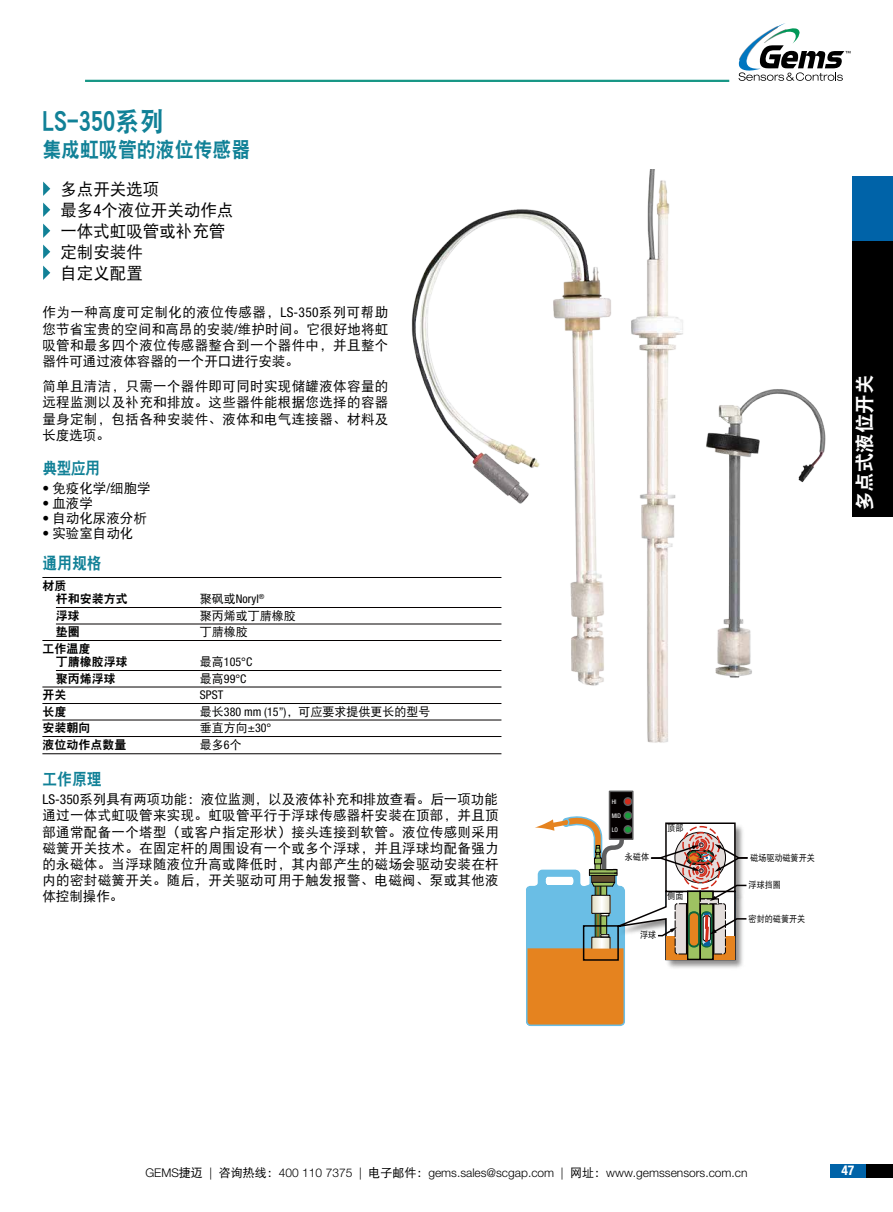
<style>
.page{position:relative;width:893px;height:1212px;background:#fff}
.page>*{position:absolute;margin:0;border:0;box-sizing:border-box;transform-origin:0 0}
.t1{font:27px "DF Hei W9";color:#118197;scale:.9 1}
.t2{font:21px "DF Hei W9";color:#118197;scale:.9 1}
.t3{font:19.5px "DF Hei W9";color:#fff}
.t4{font:16.5px/21px "DF Hei W5";color:#000}
.t5{font:16.5px "DF Hei W9";color:#118197;scale:.9 1}
.t6{font:13.5px/16.2px "DF Hei W5";letter-spacing:.025em;color:#000;text-align:justify}
.t7{font:13.5px "DF Hei W5";color:#000}
.t8{font:700 condensed 13.5px "Helvetica Neue LT Std";color:#fff}
.t9{font:300 12px "Helvetica Neue LT Std";color:#000}
.t10{font:12px "DF Hei W5";color:#000}
.t11{font:12px/13.5px "DF Hei W9";color:#000}
.t12{font:condensed 12px "Helvetica Neue LT Std";color:#000}
.t13{font:9px "DF Hei W5";color:#000;scale:.9 1}
.t14{font:condensed 6.3px/13.8px "Helvetica Neue LT Std";color:#fff}
.s1{font-family:"Helvetica Neue LT Std";font-stretch:condensed}
.s2{font-family:"DF Hei W5";font-stretch:normal}
.s3{font-family:"DF Hei W5";font-weight:400}
</style>
<div class="page">
<svg style="left:43px;top:182px;width:7px;height:14px"></svg>
<svg style="left:43px;top:203px;width:7px;height:14px"></svg>
<svg style="left:43px;top:224px;width:7px;height:14px"></svg>
<svg style="left:43px;top:245px;width:7px;height:14px"></svg>
<svg style="left:43px;top:266px;width:7px;height:14px"></svg>
<hr style="left:42px;top:577px;width:459px;height:1px;background:#040000">
<hr style="left:56px;top:607px;width:445px;height:1px;background:#040000">
<hr style="left:56px;top:624px;width:445px;height:1px;background:#040000">
<hr style="left:42px;top:640px;width:459px;height:1px;background:#040000">
<hr style="left:56px;top:670px;width:445px;height:1px;background:#040000">
<hr style="left:42px;top:687px;width:459px;height:1px;background:#040000">
<hr style="left:42px;top:703px;width:459px;height:1px;background:#040000">
<hr style="left:42px;top:720px;width:459px;height:1px;background:#040000">
<hr style="left:42px;top:736px;width:459px;height:1px;background:#040000">
<hr style="left:42px;top:753px;width:459px;height:1px;background:#040000">
<div style="left:609px;top:791px;width:24px;height:48px;background:#040000"></div>
<div style="left:609px;top:790px;width:24px;height:50px;border:2px solid #5e5e5f"></div>
<div style="left:623px;top:797px;width:9px;height:9px;background:#d12b1b;border:2px solid #5e5e5f;border-radius:50%"></div>
<svg style="left:526px;top:811px;width:222px;height:215px"></svg>
<img style="left:405px;top:169px;width:421px;height:586px">
<div style="left:852px;top:176px;width:41px;height:68px;background:#0063a8"></div>
<div style="left:852px;top:242px;width:41px;height:275px;background:#000"></div>
<div style="left:830px;top:1164px;width:37px;height:13px;background:#0063a8"></div>
<div style="left:866px;top:1164px;width:27px;height:13px;background:#000"></div>
<svg style="left:738px;top:23px;width:112px;height:58px"></svg>
<hr style="left:85px;top:80px;width:644px;height:2px;background:#179786">
<h1 class="t1" style="left:42px;top:108px;width:137px">LS-350系列</h1>
<h2 class="t2" style="left:42px;top:139px;width:233px">集成虹吸管的液位传感器</h2>
<p class="t4" style="left:60px;top:178px;width:174px">多点开关选项<br>最多<span class="s1">4</span>个液位开关动作点一体式虹吸管或补充管定制安装件<br>自定义配置</p>
<p class="t6" style="left:42px;top:304px;width:347px">作为一种高度可定制化的液位传感器，<span class="s1">LS-350</span>系列可帮助您节省宝贵的空间和高昂的安装<span class="s1">/</span>维护时间。它很好地将虹吸管和最多四个液位传感器整合到一个器件中，并且整个器件可通过液体容器的一个开口进行安装。</p>
<p class="t6" style="left:42px;top:378px;width:347px">简单且清洁，只需一个器件即可同时实现储罐液体容量的远程监测以及补充和排放。这些器件能根据您选择的容器量身定制，包括各种安装件、液体和电气连接器、材料及长度选项。</p>
<p class="t5" style="left:42px;top:459px;width:66px">典型应用</p>
<p class="t6" style="left:42px;top:480px;width:110px"><span class="s1">•</span> 免疫化学<span class="s1">/</span>细胞学</p>
<p class="t6" style="left:42px;top:495px;width:52px"><span class="s1">•</span> 血液学</p>
<p class="t7" style="left:42px;top:511px;width:106px"><span class="s1">•</span> 自动化尿液分析</p>
<p class="t6" style="left:42px;top:525px;width:92px"><span class="s1">•</span> 实验室自动化</p>
<p class="t5" style="left:42px;top:555px;width:67px">通用规格</p>
<p class="t11" style="left:56px;top:579px;width:74px;text-indent:-14px">材质<br>杆和安装方式</p>
<p class="t12" style="left:200px;top:592px;width:66px"><span class="s2">聚砜或</span>Noryl<sup>®</sup></p>
<p class="t11" style="left:56px;top:609px;width:25px">浮球</p>
<p class="t10" style="left:200px;top:609px;width:97px">聚丙烯或丁腈橡胶</p>
<p class="t11" style="left:56px;top:625px;width:25px">垫圈</p>
<p class="t10" style="left:200px;top:626px;width:49px">丁腈橡胶</p>
<p class="t11" style="left:56px;top:642px;width:74px;text-indent:-14px">工作温度<br>丁腈橡胶浮球</p>
<p class="t12" style="left:200px;top:655px;width:54px"><span class="s2">最高</span>105°C</p>
<p class="t11" style="left:56px;top:672px;width:62px">聚丙烯浮球</p>
<p class="t12" style="left:200px;top:672px;width:48px"><span class="s2">最高</span>99°C</p>
<p class="t11" style="left:42px;top:688px;width:25px">开关</p>
<p class="t12" style="left:200px;top:688px;width:25px">SPST</p>
<p class="t11" style="left:42px;top:705px;width:25px">长度</p>
<p class="t10" style="left:200px;top:705px;width:232px">最长<span class="s1">380 mm (15”)</span>，可应要求提供更长的型号</p>
<p class="t11" style="left:42px;top:721px;width:49px">安装朝向</p>
<p class="t10" style="left:200px;top:722px;width:73px">垂直方向<span class="s1">±30°</span></p>
<p class="t11" style="left:42px;top:738px;width:86px">液位动作点数量</p>
<p class="t10" style="left:200px;top:738px;width:43px">最多<span class="s1">6</span>个</p>
<p class="t5" style="left:42px;top:771px;width:67px">工作原理</p>
<p class="t6" style="left:42px;top:791px;width:458px"><span class="s1">LS-350</span>系列具有两项功能：液位监测，以及液体补充和排放查看。后一项功能通过一体式虹吸管来实现。虹吸管平行于浮球传感器杆安装在顶部，并且顶部通常配备一个塔型（或客户指定形状）接头连接到软管。液位传感则采用磁簧开关技术。在固定杆的周围设有一个或多个浮球，并且浮球均配备强力的永磁体。当浮球随液位升高或降低时，其内部产生的磁场会驱动安装在杆内的密封磁簧开关。随后，开关驱动可用于触发报警、电磁阀、泵或其他液体控制操作。</p>
<h3 class="t3" style="left:855px;top:511px;width:138px;rotate:-90deg">多点式液位开关</h3>
<p class="t14" style="left:612px;top:795px;width:11px">HI<br>MID</p>
<p class="t14" style="left:612px;top:823px;width:8px">LO</p>
<p class="t13" style="left:625px;top:853px;width:29px">永磁体</p>
<p class="t13" style="left:667px;top:823px;width:20px">顶部</p>
<p class="t13" style="left:667px;top:892px;width:20px">侧面</p>
<p class="t13" style="left:640px;top:930px;width:19px">浮球</p>
<p class="t13" style="left:750px;top:853px;width:74px">磁场驱动磁簧开关</p>
<p class="t13" style="left:749px;top:880px;width:38px">浮球挡圈</p>
<p class="t13" style="left:749px;top:914px;width:65px">密封的磁簧开关</p>
<p class="t9" style="left:145px;top:1165px;width:604px">GEMS<span class="s3">捷迈</span> | <span class="s3">咨询热线：</span>400 110 7375 | <span class="s3">电子邮件：</span>gems.sales@scgap.com | <span class="s3">网址：</span>www.gemssensors.com.cn</p>
<p class="t8" style="left:841px;top:1162px;width:14px">47</p>
</div>
